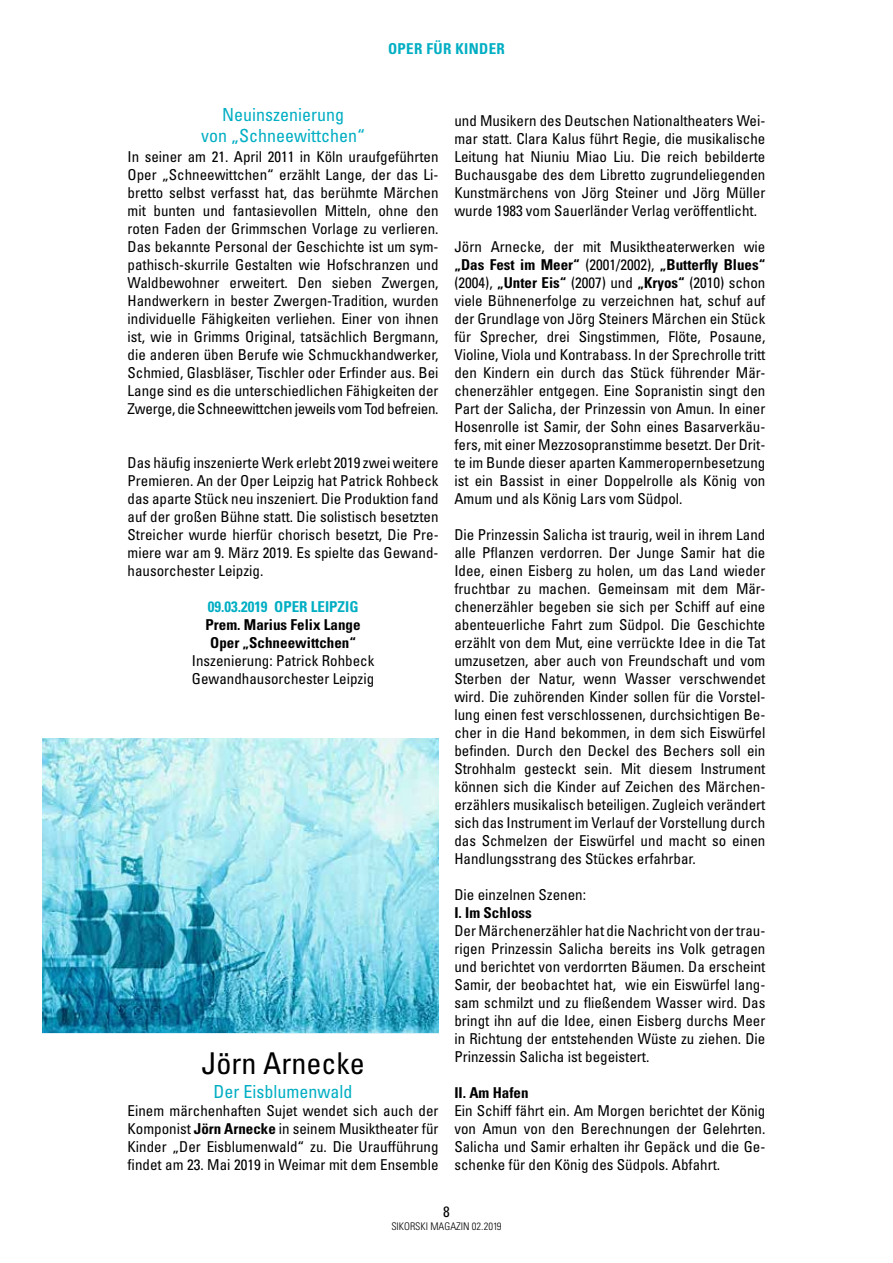
<style>
.page{position:relative;width:893px;height:1263px;background:#fff}
.page>*{position:absolute;margin:0;border:0;box-sizing:border-box;transform-origin:0 0}
.t1{font:condensed 30px "Univers LT Std";color:#000}
.t2{font:condensed 18px/21px "Univers LT Std";color:#00aec3;text-align:center}
.t3{font:condensed 15px/18px "Univers LT Std";color:#000;text-align:justify}
.t4{font:700 condensed 15px/18px "Univers LT Std";color:#000;text-align:center}
.t5{font:700 condensed 15px "Univers LT Std";color:#00aec3}
.t6{font:700 condensed 15px "Univers LT Std";letter-spacing:.025em;color:#00aec3}
.t7{font:300 condensed 10.5px "Univers LT Std";color:#000}
.s1{font-weight:700}
</style>
<div class="page">
<img style="left:43px;top:738px;width:396px;height:294px">
<p class="t6" style="left:388px;top:39px;width:118px">OPER FÜR KINDER</p>
<p class="t2" style="left:201px;top:104px;width:165px">Neuinszenierung<br>von „Schneewittchen“</p>
<p class="t3" style="left:128px;top:147px;width:313px">In seiner am 21. April 2011 in Köln uraufgeführten Oper „Schneewittchen“ erzählt Lange, der das Li&shy;bretto selbst verfasst hat, das berühmte Märchen mit bunten und fantasievollen Mitteln, ohne den roten Faden der Grimmschen Vorlage zu verlieren.<br>Das bekannte Personal der Geschichte ist um sym&shy;pathisch-skurrile Gestalten wie Hofschranzen und Waldbewohner erweitert. Den sieben Zwergen, Handwerkern in bester Zwergen-Tradition, wurden individuelle Fähigkeiten verliehen. Einer von ihnen ist, wie in Grimms Original, tatsächlich Bergmann, die anderen üben Berufe wie Schmuckhandwerker, Schmied, Glasbläser, Tischler oder Erfinder aus. Bei Lange sind es die unterschiedlichen Fähigkeiten der Zwerge, die Schneewittchen jeweils vom Tod befreien.</p>
<p class="t3" style="left:128px;top:453px;width:313px">Das häufig inszenierte Werk erlebt 2019 zwei weitere Premieren. An der Oper Leipzig hat Patrick Rohbeck das aparte Stück neu inszeniert. Die Produktion fand auf der großen Bühne statt. Die solistisch besetzten Streicher wurde hierfür chorisch besetzt, Die Pre&shy;miere war am 9. März 2019. Es spielte das Gewand&shy;hausorchester Leipzig.</p>
<p class="t5" style="left:208px;top:597px;width:152px">09.03.2019 OPER LEIPZIG</p>
<p class="t4" style="left:206px;top:616px;width:156px">Prem. Marius Felix Lange<br>Oper „Schneewittchen“</p>
<p class="t3" style="left:192px;top:651px;width:184px">Inszenierung: Patrick Rohbeck<br>Gewandhausorchester Leipzig</p>
<h1 class="t1" style="left:201px;top:1044px;width:165px">Jörn Arnecke</h1>
<p class="t2" style="left:214px;top:1081px;width:140px">Der Eisblumenwald</p>
<p class="t3" style="left:128px;top:1101px;width:313px">Einem märchenhaften Sujet wendet sich auch der Komponist <span class="s1">Jörn Arnecke</span> in seinem Musiktheater für Kinder „Der Eisblumenwald“ zu. Die Uraufführung findet am 23. Mai 2019 in Weimar mit dem Ensemble</p>
<p class="t3" style="left:454px;top:111px;width:313px">und Musikern des Deutschen Nationaltheaters Wei&shy;mar statt. Clara Kalus führt Regie, die musikalische Leitung hat Niuniu Miao Liu. Die reich bebilderte Buchausgabe des dem Libretto zugrundeliegenden Kunstmärchens von Jörg Steiner und Jörg Müller wurde 1983 vom Sauerländer Verlag veröffentlicht.</p>
<p class="t3" style="left:454px;top:237px;width:313px">Jörn Arnecke, der mit Musiktheaterwerken wie <span class="s1">„Das Fest im Meer“</span> (2001/2002), <span class="s1">„Butterfly Blues“ </span>(2004), <span class="s1">„Unter Eis“</span> (2007) und <span class="s1">„Kryos“</span> (2010) schon viele Bühnenerfolge zu verzeichnen hat, schuf auf der Grundlage von Jörg Steiners Märchen ein Stück für Sprecher, drei Singstimmen, Flöte, Posaune, Violine, Viola und Kontrabass. In der Sprechrolle tritt den Kindern ein durch das Stück führender Mär&shy;chenerzähler entgegen. Eine Sopranistin singt den Part der Salicha, der Prinzessin von Amun. In einer Hosenrolle ist Samir, der Sohn eines Basarverkäu&shy;fers, mit einer Mezzosopranstimme besetzt. Der Drit&shy;te im Bunde dieser aparten Kammeropernbesetzung ist ein Bassist in einer Doppelrolle als König von Amum und als König Lars vom Südpol.</p>
<p class="t3" style="left:454px;top:525px;width:313px">Die Prinzessin Salicha ist traurig, weil in ihrem Land alle Pflanzen verdorren. Der Junge Samir hat die Idee, einen Eisberg zu holen, um das Land wieder fruchtbar zu machen. Gemeinsam mit dem Mär&shy;chenerzähler begeben sie sich per Schiff auf eine abenteuerliche Fahrt zum Südpol. Die Geschichte erzählt von dem Mut, eine verrückte Idee in die Tat umzusetzen, aber auch von Freundschaft und vom Sterben der Natur, wenn Wasser verschwendet wird. Die zuhörenden Kinder sollen für die Vorstel&shy;lung einen fest verschlossenen, durchsichtigen Be&shy;cher in die Hand bekommen, in dem sich Eiswürfel befinden. Durch den Deckel des Bechers soll ein Strohhalm gesteckt sein. Mit diesem Instrument können sich die Kinder auf Zeichen des Märchen&shy;erzählers musikalisch beteiligen. Zugleich verändert sich das Instrument im Verlauf der Vorstellung durch das Schmelzen der Eiswürfel und macht so einen Handlungsstrang des Stückes erfahrbar.</p>
<p class="t3" style="left:454px;top:885px;width:133px">Die einzelnen Szenen:</p>
<p class="t4" style="left:454px;top:904px;width:79px">I. Im Schloss</p>
<p class="t3" style="left:454px;top:921px;width:313px">Der Märchenerzähler hat die Nachricht von der trau&shy;rigen Prinzessin Salicha bereits ins Volk getragen und berichtet von verdorrten Bäumen. Da erscheint Samir, der beobachtet hat, wie ein Eiswürfel lang&shy;sam schmilzt und zu fließendem Wasser wird. Das bringt ihn auf die Idee, einen Eisberg durchs Meer in Richtung der entstehenden Wüste zu ziehen. Die Prinzessin Salicha ist begeistert.</p>
<p class="t4" style="left:454px;top:1084px;width:76px">II. Am Hafen</p>
<p class="t3" style="left:454px;top:1101px;width:313px">Ein Schiff fährt ein. Am Morgen berichtet der König von Amun von den Berechnungen der Gelehrten.<br>Salicha und Samir erhalten ihr Gepäck und die Ge&shy;schenke für den König des Südpols. Abfahrt.</p>
<p class="t3" style="left:443px;top:1202px;width:8px">8</p>
<p class="t7" style="left:391px;top:1219px;width:112px">SIKORSKI MAGAZIN 02.2019</p>
</div>
